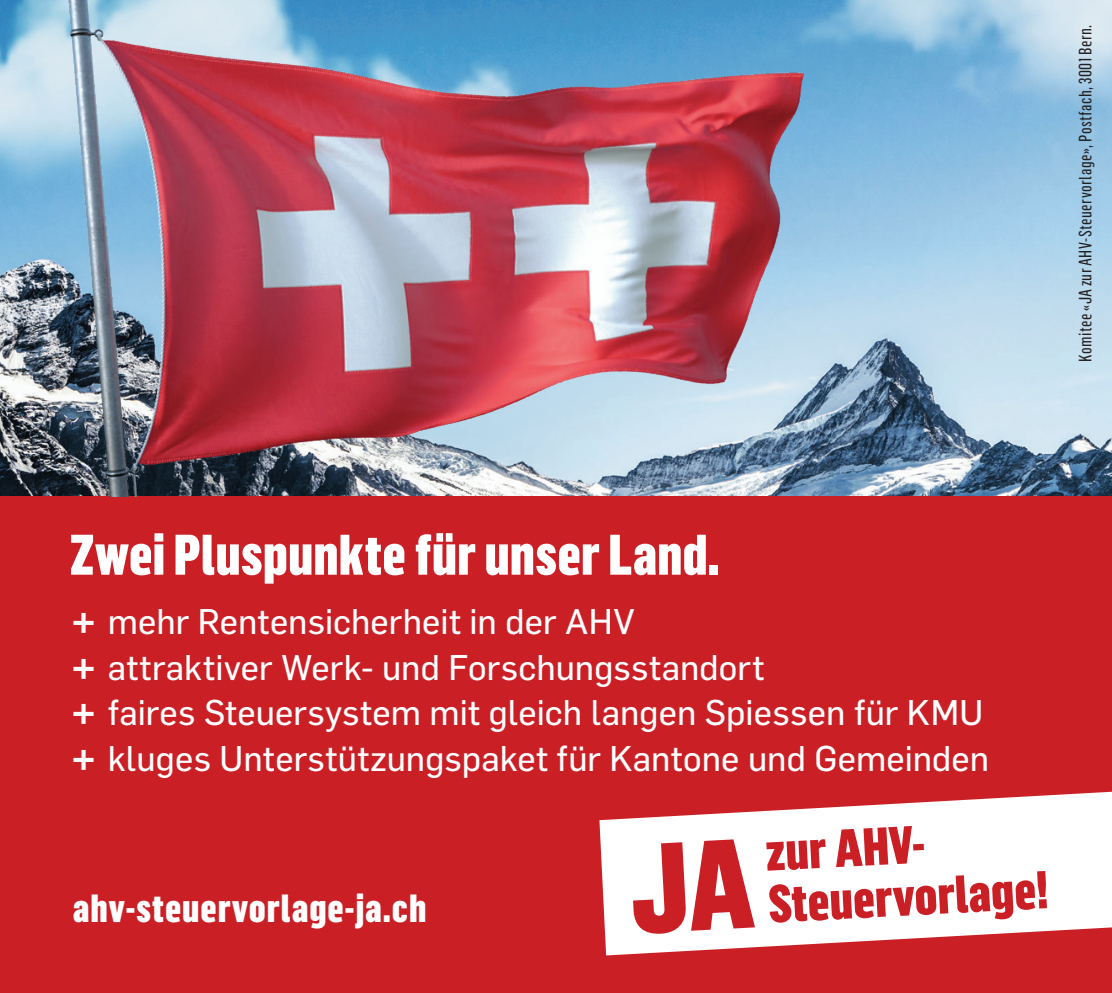
<style>
.page{position:relative;width:1112px;height:993px;background:#fff}
.page>*{position:absolute;margin:0;border:0;box-sizing:border-box;transform-origin:0 0}
.t1{font:900 56px "Flama Condensed";color:#fff}
.t2{font:900 52.15px/51.8px "Flama Condensed";color:#cb1f26}
.t3{font:900 38.5px "Flama Condensed";letter-spacing:.025em;color:#fff}
.t4{font:35px/45.5px "Flama Basic";letter-spacing:.005em;color:#fff}
.t5{font:17.5px "Flama Condensed Basic";letter-spacing:.03em;color:#231f20}
.s1{font-family:"Flama";font-weight:900}
</style>
<div class="page">
<img style="left:0;top:0;width:1111px;height:496px">
<div style="left:0;top:496px;width:1111px;height:496px;background:#cb1f26"></div>
<img style="left:20px;top:0;width:838px;height:496px">
<svg style="left:599px;top:791px;width:512px;height:164px;fill:#fff"></svg>
<div style="left:630px;top:838px;width:124px;height:96px;background:#fff"></div>
<p class="t5" style="left:1073px;top:361px;width:338px;rotate:-90deg">Komitee «JA zur AHV-Steuervorlage», Postfach, 3001 Bern.</p>
<h1 class="t1" style="left:69px;top:518px;width:651px">Zwei Pluspunkte für unser Land.</h1>
<p class="t4" style="left:73px;top:596px;width:917px"><span class="s1">+</span> mehr Rentensicherheit in der AHV<br><span class="s1">+</span> attraktiver Werk- und Forschungsstandort<br><span class="s1">+</span> faires Steuersystem mit gleich langen Spiessen für KMU <span class="s1">+</span> kluges Unterstützungspaket für Kantone und Gemeinden</p>
<p class="t3" style="left:73px;top:883px;width:355px">ahv-steuervorlage-ja.ch</p>
<h2 class="t2" style="left:763px;top:824px;width:282px;rotate:-3deg">zur AHV-<br>Steuervorlage!</h2>
</div>
